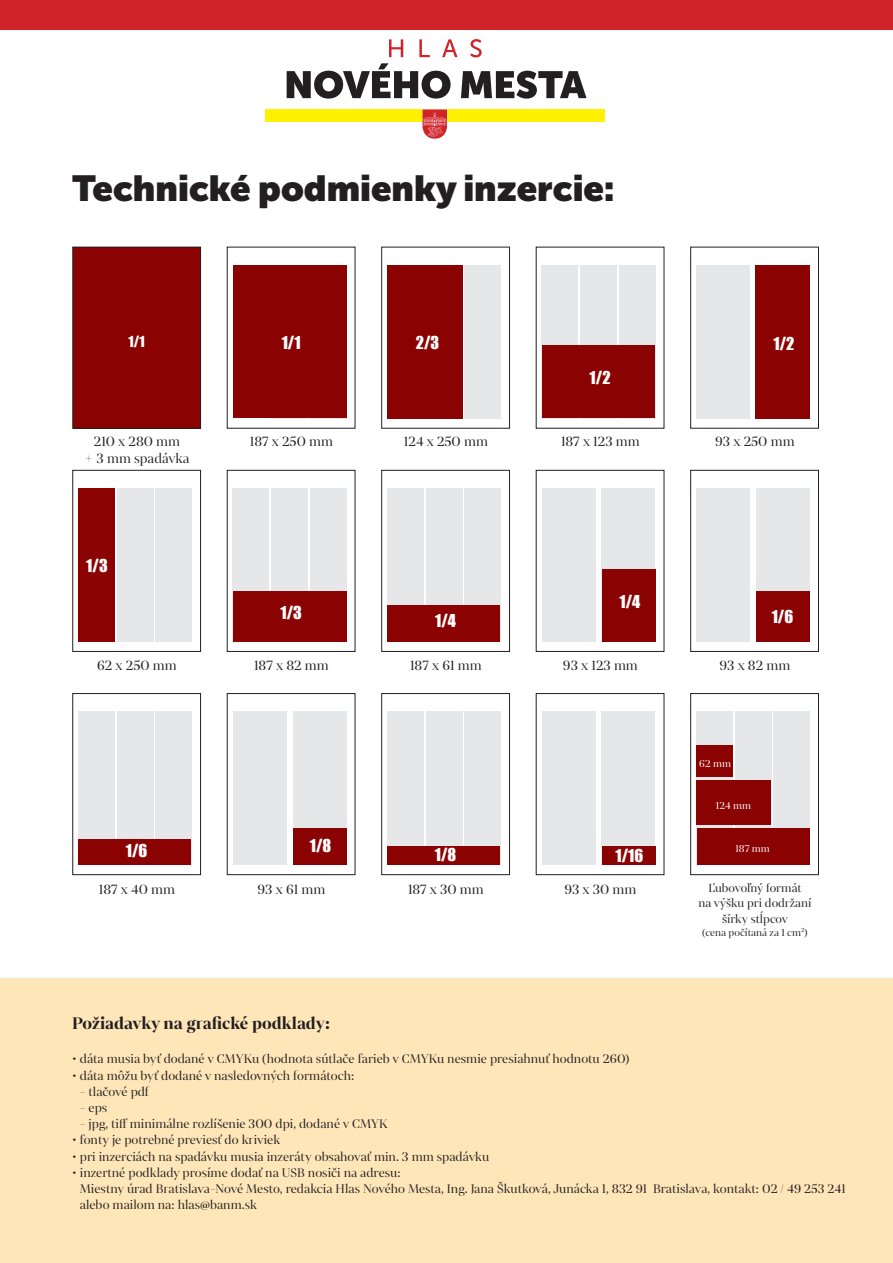
<style>
.page{position:relative;width:893px;height:1263px;background:#fff}
.page>*{position:absolute;margin:0;border:0;box-sizing:border-box;transform-origin:0 0}
.t1{font:900 36px "Museo Sans Display";color:#231f20}
.t2{font:700 18px "Mixta Pro";color:#231f20}
.t3{font:16.35px "Impact";color:#fff}
.t4{font:14.55px/17.4px "Mixta Pro";color:#231f20;text-align:center}
.t5{font:13.95px "Impact";color:#fff}
.t6{font:13.5px/16.2px "Mixta Pro";color:#231f20}
.t7{font:12.75px/15.3px "Mixta Pro";color:#231f20;text-align:center}
.t8{font:10.95px "Mixta Pro";color:#231f20}
.t9{font:10.95px "Mixta Pro";color:#fff}
</style>
<div class="page">
<div style="left:265px;top:109px;width:339px;height:13px;background:#fff101"></div>
<svg style="left:422px;top:109px;width:25px;height:30px"></svg>
<svg style="left:287px;top:63px;width:299px;height:36px"></svg>
<svg style="left:389px;top:39px;width:93px;height:18px"></svg>
<div style="left:0;top:0;width:893px;height:30px;background:#d1232a"></div>
<div style="left:0;top:978px;width:893px;height:285px;background:#fee6b9"></div>
<div style="left:73px;top:247px;width:128px;height:181px;background:#8b0202"></div>
<div style="left:72px;top:247px;width:129px;height:182px;border:1px solid #231f20"></div>
<div style="left:233px;top:266px;width:113px;height:152px;background:#8b0202"></div>
<div style="left:381px;top:247px;width:129px;height:182px;border:1px solid #231f20"></div>
<div style="left:465px;top:265px;width:36px;height:153px;background:#e6e7e9"></div>
<div style="left:387px;top:265px;width:76px;height:153px;background:#8b0202"></div>
<div style="left:542px;top:265px;width:36px;height:153px;background:#e6e7e9"></div>
<div style="left:581px;top:265px;width:36px;height:153px;background:#e6e7e9"></div>
<div style="left:619px;top:265px;width:36px;height:153px;background:#e6e7e9"></div>
<div style="left:542px;top:345px;width:113px;height:73px;background:#8b0202"></div>
<div style="left:690px;top:247px;width:129px;height:182px;border:1px solid #231f20"></div>
<div style="left:696px;top:265px;width:54px;height:153px;background:#e6e7e9"></div>
<div style="left:755px;top:265px;width:55px;height:153px;background:#8b0202"></div>
<div style="left:72px;top:470px;width:129px;height:182px;border:1px solid #231f20"></div>
<div style="left:78px;top:488px;width:36px;height:153px;background:#8b0202"></div>
<div style="left:117px;top:488px;width:36px;height:153px;background:#e6e7e9"></div>
<div style="left:156px;top:488px;width:36px;height:153px;background:#e6e7e9"></div>
<div style="left:227px;top:470px;width:128px;height:182px;border:1px solid #231f20"></div>
<div style="left:233px;top:488px;width:36px;height:153px;background:#e6e7e9"></div>
<div style="left:272px;top:488px;width:36px;height:153px;background:#e6e7e9"></div>
<div style="left:310px;top:488px;width:36px;height:153px;background:#e6e7e9"></div>
<div style="left:233px;top:591px;width:114px;height:50px;background:#8b0202"></div>
<div style="left:381px;top:470px;width:129px;height:182px;border:1px solid #231f20"></div>
<div style="left:387px;top:488px;width:36px;height:153px;background:#e6e7e9"></div>
<div style="left:426px;top:488px;width:36px;height:153px;background:#e6e7e9"></div>
<div style="left:465px;top:488px;width:36px;height:153px;background:#e6e7e9"></div>
<div style="left:387px;top:605px;width:113px;height:36px;background:#8b0202"></div>
<div style="left:536px;top:470px;width:128px;height:182px;border:1px solid #231f20"></div>
<div style="left:542px;top:488px;width:54px;height:153px;background:#e6e7e9"></div>
<div style="left:602px;top:488px;width:53px;height:153px;background:#e6e7e9"></div>
<div style="left:602px;top:568px;width:53px;height:73px;background:#8b0202"></div>
<div style="left:690px;top:470px;width:129px;height:182px;border:1px solid #231f20"></div>
<div style="left:696px;top:488px;width:54px;height:153px;background:#e6e7e9"></div>
<div style="left:756px;top:488px;width:54px;height:153px;background:#e6e7e9"></div>
<div style="left:756px;top:591px;width:54px;height:50px;background:#8b0202"></div>
<div style="left:690px;top:693px;width:129px;height:182px;border:1px solid #231f20"></div>
<div style="left:696px;top:711px;width:36px;height:154px;background:#e6e7e9"></div>
<div style="left:735px;top:711px;width:36px;height:154px;background:#e6e7e9"></div>
<div style="left:697px;top:745px;width:36px;height:31px;background:#8b0202"></div>
<div style="left:774px;top:711px;width:36px;height:154px;background:#e6e7e9"></div>
<div style="left:697px;top:828px;width:113px;height:37px;background:#8b0202"></div>
<div style="left:227px;top:693px;width:128px;height:182px;border:1px solid #231f20"></div>
<div style="left:233px;top:711px;width:54px;height:154px;background:#e6e7e9"></div>
<div style="left:293px;top:711px;width:53px;height:154px;background:#e6e7e9"></div>
<div style="left:293px;top:828px;width:53px;height:37px;background:#8b0202"></div>
<div style="left:536px;top:693px;width:128px;height:182px;border:1px solid #231f20"></div>
<div style="left:542px;top:711px;width:54px;height:154px;background:#e6e7e9"></div>
<div style="left:602px;top:711px;width:53px;height:154px;background:#e6e7e9"></div>
<div style="left:602px;top:846px;width:53px;height:19px;background:#8b0202"></div>
<div style="left:72px;top:693px;width:129px;height:182px;border:1px solid #231f20"></div>
<div style="left:78px;top:711px;width:36px;height:154px;background:#e6e7e9"></div>
<div style="left:117px;top:711px;width:36px;height:154px;background:#e6e7e9"></div>
<div style="left:156px;top:711px;width:36px;height:154px;background:#e6e7e9"></div>
<div style="left:78px;top:839px;width:113px;height:26px;background:#8b0202"></div>
<div style="left:381px;top:693px;width:129px;height:182px;border:1px solid #231f20"></div>
<div style="left:387px;top:711px;width:36px;height:154px;background:#e6e7e9"></div>
<div style="left:426px;top:711px;width:36px;height:154px;background:#e6e7e9"></div>
<div style="left:465px;top:711px;width:36px;height:154px;background:#e6e7e9"></div>
<div style="left:387px;top:846px;width:113px;height:19px;background:#8b0202"></div>
<div style="left:696px;top:780px;width:75px;height:44px;background:#8b0202"></div>
<p class="t1" style="left:72px;top:168px;width:544px">Technické podmienky inzercie:</p>
<p class="t5" style="left:129px;top:330px;width:18px">1/1</p>
<p class="t3" style="left:282px;top:330px;width:20px">1/1</p>
<p class="t3" style="left:416px;top:330px;width:25px">2/3</p>
<p class="t3" style="left:590px;top:365px;width:22px">1/2</p>
<p class="t3" style="left:774px;top:331px;width:22px">1/2</p>
<p class="t4" style="left:85px;top:433px;width:106px">210 x 280 mm<br>+ 3 mm spadávka</p>
<p class="t4" style="left:250px;top:433px;width:85px">187 x 250 mm</p>
<p class="t4" style="left:404px;top:433px;width:85px">124 x 250 mm</p>
<p class="t4" style="left:561px;top:433px;width:80px">187 x 123 mm</p>
<p class="t4" style="left:715px;top:433px;width:81px">93 x 250 mm</p>
<p class="t3" style="left:86px;top:553px;width:23px">1/3</p>
<p class="t3" style="left:280px;top:600px;width:23px">1/3</p>
<p class="t3" style="left:435px;top:608px;width:22px">1/4</p>
<p class="t3" style="left:619px;top:589px;width:22px">1/4</p>
<p class="t3" style="left:772px;top:604px;width:23px">1/6</p>
<p class="t4" style="left:97px;top:656px;width:81px">62 x 250 mm</p>
<p class="t4" style="left:254px;top:656px;width:76px">187 x 82 mm</p>
<p class="t4" style="left:410px;top:656px;width:73px">187 x 61 mm</p>
<p class="t4" style="left:563px;top:656px;width:76px">93 x 123 mm</p>
<p class="t4" style="left:719px;top:656px;width:72px">93 x 82 mm</p>
<p class="t3" style="left:310px;top:832px;width:23px">1/8</p>
<p class="t3" style="left:126px;top:838px;width:23px">1/6</p>
<p class="t3" style="left:435px;top:842px;width:23px">1/8</p>
<p class="t3" style="left:616px;top:843px;width:29px">1/16</p>
<p class="t9" style="left:699px;top:757px;width:33px">62 mm</p>
<p class="t9" style="left:716px;top:799px;width:36px">124 mm</p>
<p class="t9" style="left:735px;top:842px;width:36px">187 mm</p>
<p class="t4" style="left:99px;top:880px;width:78px">187 x 40 mm</p>
<p class="t4" style="left:258px;top:880px;width:69px">93 x 61 mm</p>
<p class="t4" style="left:408px;top:880px;width:77px">187 x 30 mm</p>
<p class="t4" style="left:564px;top:880px;width:74px">93 x 30 mm</p>
<p class="t7" style="left:698px;top:880px;width:114px">Ľubovoľný formát<br>na výšku pri dodržaní šírky stĺpcov</p>
<p class="t8" style="left:702px;top:926px;width:107px">(cena počítaná za 1 cm<sup>2</sup>)</p>
<p class="t2" style="left:72px;top:1013px;width:259px">Požiadavky na grafické podklady:</p>
<p class="t6" style="left:72px;top:1051px;width:559px">• dáta musia byť dodané v CMYKu (hodnota sútlače farieb v CMYKu nesmie presiahnuť hodnotu 260)</p>
<p class="t6" style="left:72px;top:1067px;width:284px">• dáta môžu byť dodané v nasledovných formátoch:</p>
<p class="t6" style="left:80px;top:1083px;width:71px">- tlačové pdf</p>
<p class="t6" style="left:80px;top:1100px;width:29px">- eps</p>
<p class="t6" style="left:80px;top:1116px;width:309px">- jpg, tiff minimálne rozlíšenie 300 dpi, dodané v CMYK</p>
<p class="t6" style="left:72px;top:1132px;width:210px">• fonty je potrebné previesť do kriviek</p>
<p class="t6" style="left:72px;top:1148px;width:418px">• pri inzerciách na spadávku musia inzeráty obsahovať min. 3 mm spadávku</p>
<p class="t6" style="left:80px;top:1164px;width:767px;text-indent:-8px">• inzertné podklady prosíme dodať na USB nosiči na adresu:<br>Miestny úrad Bratislava-Nové Mesto, redakcia Hlas Nového Mesta, Ing. Jana Škutková, Junácka 1, 832 91 Bratislava, kontakt: 02 / 49 253 241 alebo mailom na: hlas@banm.sk</p>
</div>
